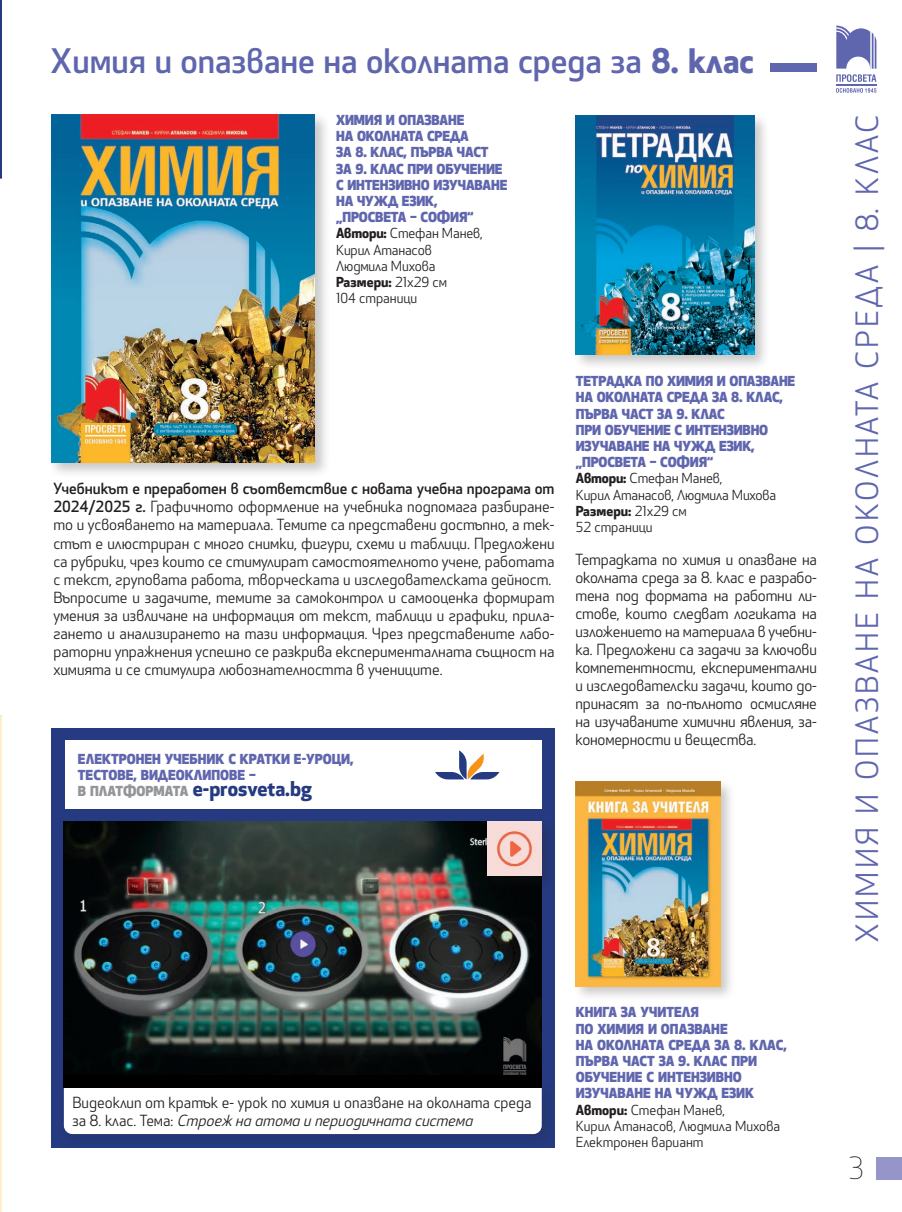
<style>
.page{position:relative;width:902px;height:1212px;background:#fff}
.page>*{position:absolute;margin:0;border:0;box-sizing:border-box;transform-origin:0 0}
.t1{font:500 33px "HS Apex Bg";color:#6066ae}
.t2{font:30px "HS Apex Bg";letter-spacing:.1em;color:#6066ae}
.t3{font:300 30px "HS Apex Bg";color:#231f20}
.t4{font:700 19.95px "HS Apex Bg";color:#253a80}
.t5{font:15px/18px "HS Apex Bg";color:#231f20}
.t6{font:800 13.5px/16.2px "HS Apex Bg";letter-spacing:-.01em;color:#6066ae}
.s1{font-weight:700}
.s2{font-weight:700;color:#231f20}
.s3{font-weight:400;color:#231f20}
.s4{font-weight:500}
.s5{font-weight:800;font-size:13.5px;color:#939598}
.s6{font-style:italic}
</style>
<div class="page">
<svg style="left:836px;top:26px;width:40px;height:56px"></svg>
<svg style="left:836px;top:88px;width:40px;height:5px"></svg>
<hr style="left:836px;top:84px;width:40px;height:2px;background:#6066ae">
<div style="left:876px;top:1157px;width:25px;height:22px;background:#9695c9"></div>
<div style="left:51px;top:728px;width:503px;height:419px;background:#253a80"></div>
<div style="left:59px;top:1081px;width:496px;height:66px;background:#231f20;opacity:.2"></div>
<div style="left:64px;top:1087px;width:477px;height:47px;background:#fff"></div>
<div style="left:572px;top:112px;width:198px;height:259px;background:#231f20;opacity:.25"></div>
<img style="left:575px;top:116px;width:179px;height:239px">
<div style="left:572px;top:779px;width:164px;height:223px;background:#231f20;opacity:.25"></div>
<img style="left:575px;top:782px;width:145px;height:204px">
<div style="left:65px;top:741px;width:476px;height:68px;background:#fff"></div>
<svg style="left:435px;top:750px;width:64px;height:29px"></svg>
<div style="left:48px;top:112px;width:283px;height:366px;background:#231f20;opacity:.25"></div>
<img style="left:51px;top:115px;width:264px;height:347px">
<img style="left:64px;top:822px;width:477px;height:265px">
<div style="left:484px;top:819px;width:73px;height:73px;background:#231f20;opacity:.25"></div>
<img style="left:487px;top:822px;width:54px;height:53px">
<div style="left:770px;top:63px;width:46px;height:9px;background:#6066ae"></div>
<hr style="left:0;top:0;width:1px;height:716px;background:#253a80">
<hr style="left:0;top:716px;width:1px;height:496px;background:#fef0cc">
<svg style="left:0;top:179px;width:2px;height:537px"></svg>
<h1 class="t1" style="left:51px;top:39px;width:704px">Химия и опазване на околната среда за <span class="s1">8. клас</span></h1>
<p class="t6" style="left:336px;top:111px;width:173px">ХИМИЯ И ОПАЗВАНЕ<br>НА ОКОЛНАТА СРЕДА<br>ЗА 8. КЛАС, ПЪРВА ЧАСТ<br>ЗА 9. КЛАС ПРИ ОБУЧЕНИЕ<br>С ИНТЕНЗИВНО ИЗУЧАВАНЕ<br>НА ЧУЖД ЕЗИК, „ПРОСВЕТА – СОФИЯ“<br><span class="s2">Автори:</span> <span class="s3">Стефан Манев,<br>Кирил Атанасов<br>Людмила Михова<br></span><span class="s2">Размери:</span> <span class="s3">21x29 см<br>104 страници</span></p>
<p class="t5" style="left:53px;top:480px;width:502px"><span class="s4">Учебникът е преработен в съответствие с новата учебна програма от 2024/2025 г.</span> Графичното оформление на учебника подпомага разбиране&shy;то и усвояването на материала. Темите са представени достъпно, а тек&shy;стът е илюстриран с много снимки, фигури, схеми и таблици. Предложени са рубрики, чрез които се стимулират самостоятелното учене, работата с текст, груповата работа, творческата и изследователската дейност.<br>Въпросите и задачите, темите за самоконтрол и самооценка формират умения за извличане на информация от текст, таблици и графики, прила&shy;гането и анализирането на тази информация. Чрез представените лабо&shy;раторни упражнения успешно се разкрива експерименталната същност на химията и се стимулира любознателността в учениците.</p>
<p class="t6" style="left:78px;top:750px;width:277px">ЕЛЕКТРОНЕН УЧЕБНИК С КРАТКИ Е-УРОЦИ,<br>ТЕСТОВЕ, ВИДЕОКЛИПОВЕ –</p>
<h3 class="t4" style="left:78px;top:774px;width:235px"><span class="s5">В ПЛАТФОРМАТА</span> e-prosveta.bg</h3>
<p class="t6" style="left:575px;top:373px;width:221px">ТЕТРАДКА ПО ХИМИЯ И ОПАЗВАНЕ<br>НА ОКОЛНАТА СРЕДА ЗА 8. КЛАС,<br>ПЪРВА ЧАСТ ЗА 9. КЛАС<br>ПРИ ОБУЧЕНИЕ С ИНТЕНЗИВНО<br>ИЗУЧАВАНЕ НА ЧУЖД ЕЗИК, „ПРОСВЕТА – СОФИЯ“<br><span class="s2">Автори:</span> <span class="s3">Стефан Манев,<br>Кирил Атанасов, Людмила Михова<br></span><span class="s2">Размери:</span> <span class="s3">21x29 см<br>52 страници</span></p>
<p class="t5" style="left:575px;top:550px;width:243px;text-align:justify">Тетрадката по химия и опазване на околната среда за 8. клас е разрабо&shy;тена под формата на работни ли&shy;стове, които следват логиката на изложението на материала в учебни&shy;ка. Предложени са задачи за ключови компетентности, експериментални и изследователски задачи, които до&shy;принасят за по-пълното осмисляне на изучаваните химични явления, за&shy;кономерности и вещества.</p>
<p class="t5" style="left:72px;top:1093px;width:461px">Видеоклип от кратък е- урок по химия и опазване на околната среда за 8. клас. Тема: <span class="s6">Строеж на атома и периодичната система</span></p>
<p class="t6" style="left:575px;top:1004px;width:212px">КНИГА ЗА УЧИТЕЛЯ<br>ПО ХИМИЯ И ОПАЗВАНЕ<br>НА ОКОЛНАТА СРЕДА ЗА 8. КЛАС,<br>ПЪРВА ЧАСТ ЗА 9. КЛАС ПРИ<br>ОБУЧЕНИЕ С ИНТЕНЗИВНО<br>ИЗУЧАВАНЕ НА ЧУЖД ЕЗИК<br><span class="s2">Автори:</span> <span class="s3">Стефан Манев,<br>Кирил Атанасов, Людмила Михова<br>Електронен вариант</span></p>
<h2 class="t2" style="left:848px;top:941px;width:828px;rotate:-90deg">ХИМИЯ И ОПАЗВАНЕ НА ОКОЛНАТА СРЕДА | 8. КЛАС</h2>
<h2 class="t3" style="left:848px;top:1149px;width:17px">3</h2>
</div>
